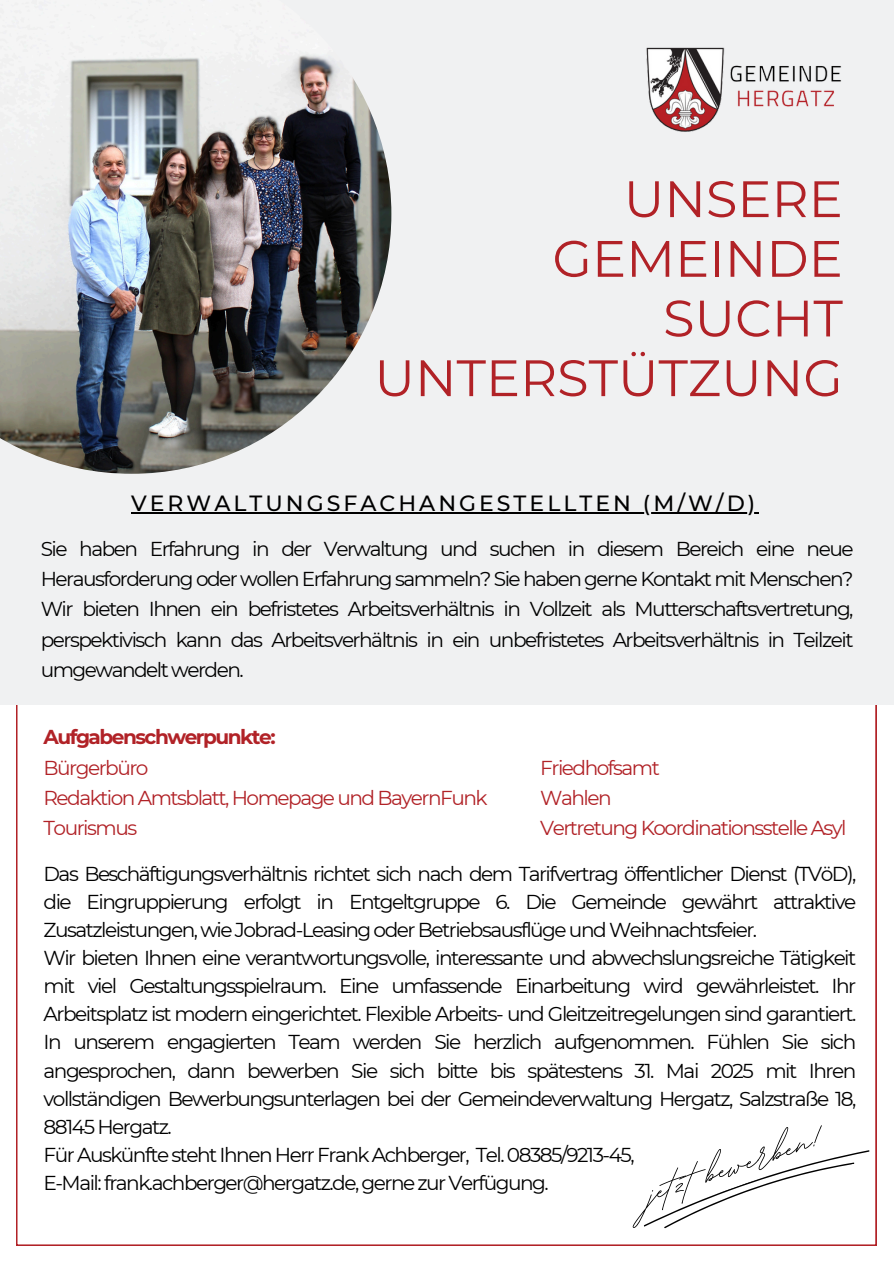
<style>
.page{position:relative;width:894px;height:1264px;background:#fff}
.page>*{position:absolute;margin:0;border:0;box-sizing:border-box;transform-origin:0 0}
.t1{font:700 52.5px "BD Script";color:#000}
.t2{font:51.15px/59.7px "Montserrat";color:#b12227;text-align:right}
.t3{font:500 21.9px "Montserrat";letter-spacing:.14em;color:#000}
.t4{font:20.1px/28.2px "Montserrat";letter-spacing:-.075em;color:#000;text-align:justify}
.t5{font:20.1px "Montserrat";letter-spacing:-.075em;color:#b12227}
.t6{font:700 20.1px "Montserrat";letter-spacing:-.075em;color:#b12227}
</style>
<div class="page">
<div style="left:0;top:0;width:893px;height:704px;background:#f0f1f2"></div>
<svg style="left:644px;top:1150px;width:225px;height:79px"></svg>
<img style="left:0;top:55px;width:391px;height:419px">
<img style="left:646px;top:47px;width:196px;height:85px">
<hr style="left:131px;top:512px;width:627px;height:1px;background:#000">
<p class="t2" style="left:374px;top:169px;width:470px">UNSERE<br>GEMEINDE<br>SUCHT<br>UNTERSTÜTZUNG</p>
<p class="t3" style="left:131px;top:490px;width:625px">VERWALTUNGSFACHANGESTELLTEN (M/W/D)</p>
<p class="t4" style="left:41px;top:533px;width:814px;line-height:30.5px">Sie haben Erfahrung in der Verwaltung und suchen in diesem Bereich eine neue Herausforderung oder wollen Erfahrung sammeln? Sie haben gerne Kontakt mit Menschen?<br>Wir bieten Ihnen ein befristetes Arbeitsverhältnis in Vollzeit als Mutterschaftsvertretung, perspektivisch kann das Arbeitsverhältnis in ein unbefristetes Arbeitsverhältnis in Teilzeit umgewandelt werden.</p>
<p class="t6" style="left:44px;top:724px;width:233px">Aufgabenschwerpunkte:</p>
<p class="t5" style="left:44px;top:755px;width:106px">Bürgerbüro</p>
<p class="t5" style="left:44px;top:785px;width:445px">Redaktion Amtsblatt, Homepage und BayernFunk</p>
<p class="t5" style="left:44px;top:816px;width:95px">Tourismus</p>
<p class="t5" style="left:540px;top:755px;width:121px">Friedhofsamt</p>
<p class="t5" style="left:540px;top:785px;width:73px">Wahlen</p>
<p class="t5" style="left:540px;top:816px;width:308px">Vertretung Koordinationsstelle Asyl</p>
<p class="t4" style="left:44px;top:859px;width:814px">Das Beschäftigungsverhältnis richtet sich nach dem Tarifvertrag öffentlicher Dienst (TVöD), die Eingruppierung erfolgt in Entgeltgruppe 6. Die Gemeinde gewährt attraktive Zusatzleistungen, wie Jobrad-Leasing oder Betriebsausflüge und Weihnachtsfeier.</p>
<h1 class="t4" style="left:44px;top:943px;width:814px">Wir bieten Ihnen eine verantwortungsvolle, interessante und abwechslungsreiche Tätigkeit mit viel Gestaltungsspielraum. Eine umfassende Einarbeitung wird gewährleistet. Ihr Arbeitsplatz ist modern eingerichtet. Flexible Arbeits- und Gleitzeitregelungen sind garantiert.<br>In unserem engagierten Team werden Sie herzlich aufgenommen. Fühlen Sie sich angesprochen, dann bewerben Sie sich bitte bis spätestens 31. Mai 2025 mit Ihren vollständigen Bewerbungsunterlagen bei der Gemeindeverwaltung Hergatz, Salzstraße 18, 88145 Hergatz.</h1>
<h3 class="t4" style="left:44px;top:1140px;width:592px">Für Auskünfte steht Ihnen Herr Frank Achberger, Tel. 08385/9213-45,</h3>
<p class="t4" style="left:44px;top:1168px;width:506px">E-Mail: frank.achberger@hergatz.de, gerne zur Verfügung.</p>
<p class="t1" style="left:638px;top:1160px;width:179px;rotate:-18deg">jetzt bewerben!</p>
</div>
